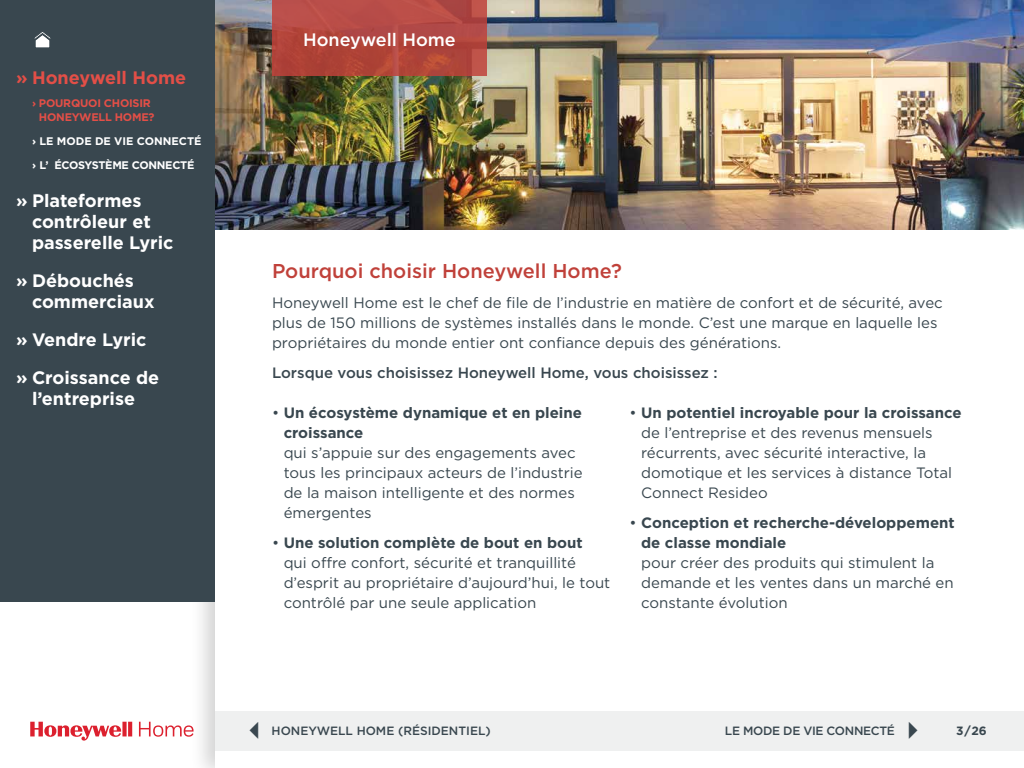
<style>
.page{position:relative;width:1024px;height:768px;background:#fff}
.page>*{position:absolute;margin:0;border:0;box-sizing:border-box;transform-origin:0 0}
.t1{font:500 20px "Gotham";color:#c0413a}
.t2{font:700 18px/21px "Gotham";color:#fff}
.t3{font:700 18px "Gotham";color:#e34f47}
.t4{font:500 18px "Gotham";color:#fff}
.t5{font:15px/20px "Gotham";color:#39474f}
.t6{font:700 15px/20px "Gotham";color:#39474f}
.t7{font:500 15px "Gotham";color:#39474f}
.t8{font:500 12px "Gotham";color:#39474f}
.t9{font:500 12px "Gotham";letter-spacing:-.025em;color:#39474f}
.t10{font:700 11px/24px "Gotham";letter-spacing:-.025em;color:#fff}
.t11{font:700 11px/14px "Gotham";letter-spacing:-.02em;color:#e34f47}
.s1{font-weight:400}
.s2{font-weight:700}
</style>
<div class="page">
<div style="left:0;top:0;width:215px;height:602px;background:#39474f"></div>
<svg style="left:30px;top:722px;width:164px;height:19px"></svg>
<img style="left:215px;top:0;width:809px;height:230px">
<svg style="left:272px;top:0;width:215px;height:76px;background:#b34840"></svg>
<svg style="left:34px;top:32px;width:17px;height:16px"></svg>
<div style="left:215px;top:711px;width:809px;height:40px;background:#eff0f0"></div>
<p class="t3" style="left:16px;top:66px;width:172px">» Honeywell Home</p>
<p class="t11" style="left:39px;top:96px;width:117px;text-indent:-7px">› POURQUOI CHOISIR<br>HONEYWELL HOME?</p>
<p class="t10" style="left:32px;top:129px;width:171px">› LE MODE DE VIE CONNECTÉ › L’ ÉCOSYSTÈME CONNECTÉ</p>
<p class="t2" style="left:32px;top:190px;width:143px;text-indent:-16px">» Plateformes contrôleur et passerelle Lyric</p>
<p class="t2" style="left:32px;top:270px;width:124px;text-indent:-16px">» Débouchés commerciaux</p>
<p class="t2" style="left:16px;top:321px;width:145px;line-height:38px">» Vendre Lyric » Croissance de</p>
<p class="t2" style="left:32px;top:388px;width:105px">l’entreprise</p>
<p class="t4" style="left:303px;top:27px;width:154px">Honeywell Home</p>
<h1 class="t1" style="left:272px;top:258px;width:351px">Pourquoi choisir Honeywell Home?</h1>
<p class="t5" style="left:272px;top:292px;width:672px">Honeywell Home est le chef de file de l’industrie en matière de confort et de sécurité, avec plus de 150 millions de systèmes installés dans le monde. C’est une marque en laquelle les propriétaires du monde entier ont confiance depuis des générations.</p>
<p class="t7" style="left:272px;top:363px;width:447px">Lorsque vous choisissez Honeywell Home, vous choisissez :</p>
<p class="t6" style="left:284px;top:403px;width:300px;text-indent:-12px"><span class="s1">•</span> Un écosystème dynamique et en pleine croissance</p>
<p class="t5" style="left:284px;top:442px;width:301px">qui s’appuie sur des engagements avec tous les principaux acteurs de l’industrie de la maison intelligente et des normes émergentes</p>
<p class="t5" style="left:284px;top:532px;width:328px;text-indent:-12px">• <span class="s2">Une solution complète de bout en bout<br></span>qui offre confort, sécurité et tranquillité d’esprit au propriétaire d’aujourd’hui, le tout contrôlé par une seule application</p>
<p class="t5" style="left:641px;top:402px;width:322px;text-indent:-12px">• <span class="s2">Un potentiel incroyable pour la croissance </span>de l’entreprise et des revenus mensuels récurrents, avec sécurité interactive, la domotique et les services à distance Total Connect Resideo</p>
<p class="t6" style="left:641px;top:513px;width:315px;text-indent:-12px"><span class="s1">•</span> Conception et recherche-développement de classe mondiale</p>
<p class="t5" style="left:641px;top:552px;width:314px">pour créer des produits qui stimulent la demande et les ventes dans un marché en constante évolution</p>
<p class="t8" style="left:272px;top:723px;width:221px">HONEYWELL HOME (RÉSIDENTIEL)</p>
<p class="t9" style="left:725px;top:723px;width:263px">LE MODE DE VIE CONNECTÉ ✔ <span class="s2">3/26</span></p>
</div>
